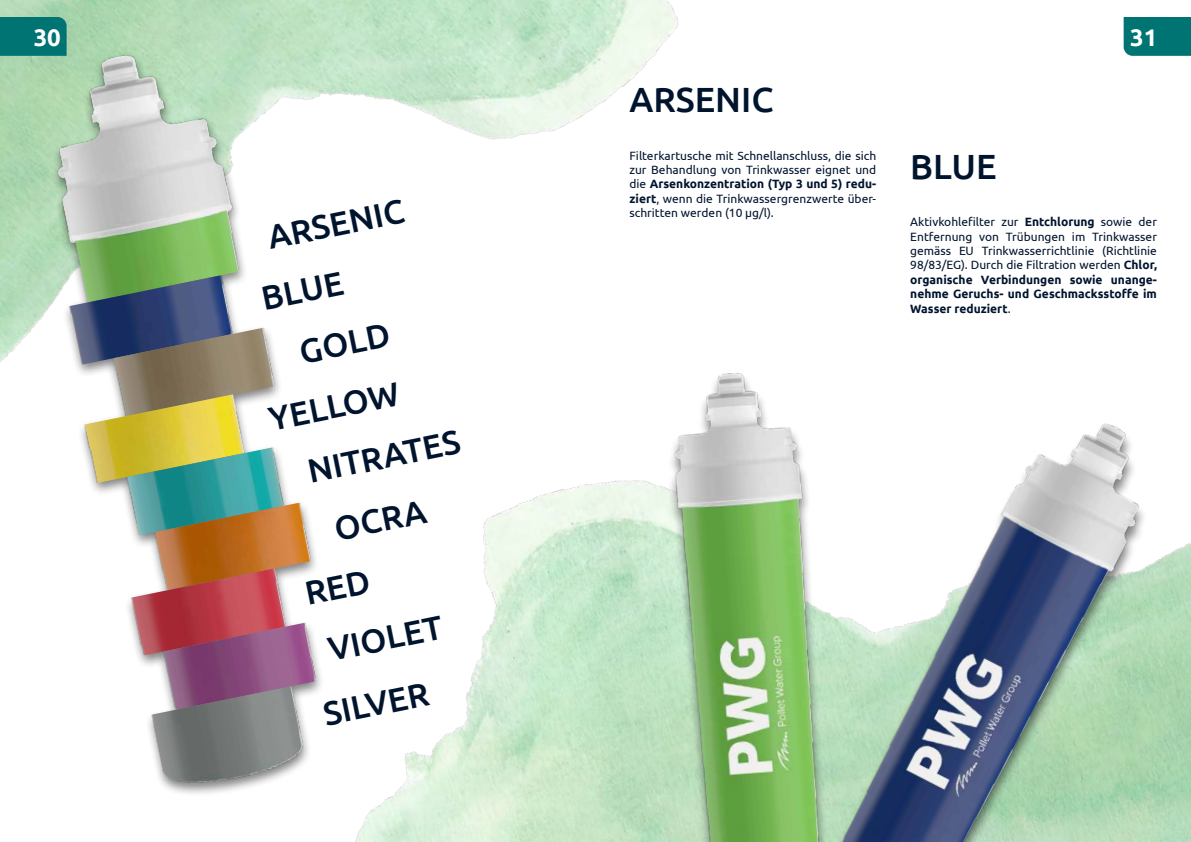
<style>
.page{position:relative;width:1191px;height:842px;background:#fff}
.page>*{position:absolute;margin:0;border:0;box-sizing:border-box;transform-origin:0 0}
.t1{font:500 35px "Ubuntu";color:#00142e}
.t2{font:500 33.6px/58.1px "Ubuntu";color:#00142e}
.t3{font:700 24px "Ubuntu";color:#fff}
.t4{font:12px/14.4px "Ubuntu";color:#00142e;text-align:justify}
.s1{font-weight:700}
</style>
<div class="page">
<div style="left:1123px;top:17px;width:68px;height:39px;background:#007473"></div>
<img style="left:0;top:0;width:679px;height:363px">
<img style="left:355px;top:485px;width:226px;height:357px">
<div style="left:50px;top:52px;width:275px;height:745px;background:#000;opacity:.5"></div>
<img style="left:17px;top:34px;width:257px;height:273px">
<img style="left:45px;top:268px;width:222px;height:102px">
<img style="left:88px;top:321px;width:222px;height:101px">
<img style="left:59px;top:387px;width:222px;height:101px">
<img style="left:100px;top:440px;width:221px;height:101px">
<img style="left:128px;top:495px;width:197px;height:65px">
<img style="left:104px;top:560px;width:221px;height:101px">
<img style="left:135px;top:614px;width:222px;height:102px">
<img style="left:122px;top:678px;width:232px;height:119px">
<img style="left:581px;top:358px;width:154px;height:484px">
<img style="left:735px;top:373px;width:456px;height:469px">
<div style="left:0;top:17px;width:67px;height:39px;background:#007473"></div>
<svg style="left:306px;top:569px;width:64px;height:36px"></svg>
<h3 class="t3" style="left:34px;top:23px;width:29px">30</h3>
<h2 class="t2" style="left:243px;top:212px;width:159px;text-indent:19px;rotate:-12deg">ARSENIC<br>BLUE</h2>
<h2 class="t2" style="left:293px;top:323px;width:93px;rotate:-12deg">GOLD</h2>
<h2 class="t2" style="left:263px;top:390px;width:134px;rotate:-12deg">YELLOW</h2>
<h2 class="t2" style="left:302px;top:443px;width:156px;rotate:-12deg">NITRATES</h2>
<h2 class="t2" style="left:328px;top:500px;width:95px;rotate:-12deg">OCRA</h2>
<h2 class="t2" style="left:322px;top:620px;width:118px;rotate:-12deg">VIOLET</h2>
<h2 class="t2" style="left:317px;top:685px;width:109px;rotate:-12deg">SILVER</h2>
<h1 class="t1" style="left:629px;top:78px;width:146px">ARSENIC</h1>
<p class="t4" style="left:629px;top:148px;width:248px">Filterkartusche mit Schnellanschluss, die sich zur Behandlung von Trinkwasser eignet und die <span class="s1">Arsenkonzentration (Typ 3 und 5) redu&shy;ziert</span>, wenn die Trinkwassergrenzwerte über&shy;schritten werden (10 μg/l).</p>
<h1 class="t1" style="left:910px;top:144px;width:88px">BLUE</h1>
<h3 class="t3" style="left:1130px;top:23px;width:29px">31</h3>
<p class="t4" style="left:910px;top:214px;width:248px">Aktivkohlefilter zur <span class="s1">Entchlorung</span> sowie der Entfernung von Trübungen im Trinkwasser gemäss EU Trinkwasserrichtlinie (Richtlinie 98/83/EG). Durch die Filtration werden <span class="s1">Chlor, organische Verbindungen sowie unange&shy;nehme Geruchs- und Geschmacksstoffe im Wasser reduziert</span>.</p>
</div>
